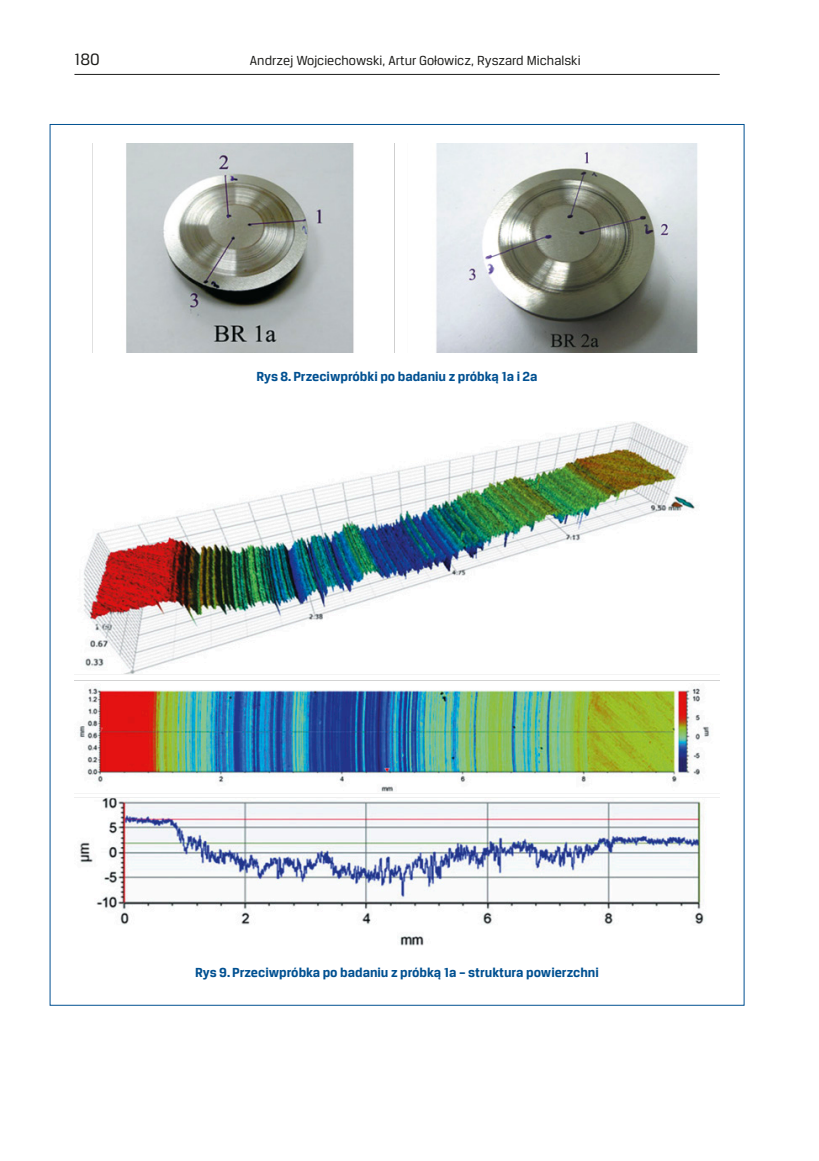
<style>
.page{position:relative;width:819px;height:1161px;background:#fff}
.page>*{position:absolute;margin:0;border:0;box-sizing:border-box;transform-origin:0 0}
.t1{font:17.5px "Breuer Text";color:#1c1c1a}
.podst_ang{font:700 14px "Breuer Text";color:#005091}
.t2{font:14px "Breuer Text";color:#1c1c1a}
</style>
<div class="page">
<hr style="left:74px;top:74px;width:645px;height:1px;background:#1c1c1a">
<img style="left:92px;top:144px;width:606px;height:208px">
<img style="left:74px;top:421px;width:645px;height:524px">
<p class="t1" style="left:74px;top:50px;width:27px">180</p>
<p class="t2" style="left:250px;top:53px;width:332px">Andrzej Wojciechowski, Artur Gołowicz, Ryszard Michalski</p>
<p class="podst_ang" style="left:256px;top:369px;width:282px">Rys 8. Przeciwpróbki po badaniu z próbką 1a i 2a</p>
<p class="podst_ang" style="left:195px;top:964px;width:405px">Rys 9. Przeciwpróbka po badaniu z próbką 1a – struktura powierzchni</p>
</div>
